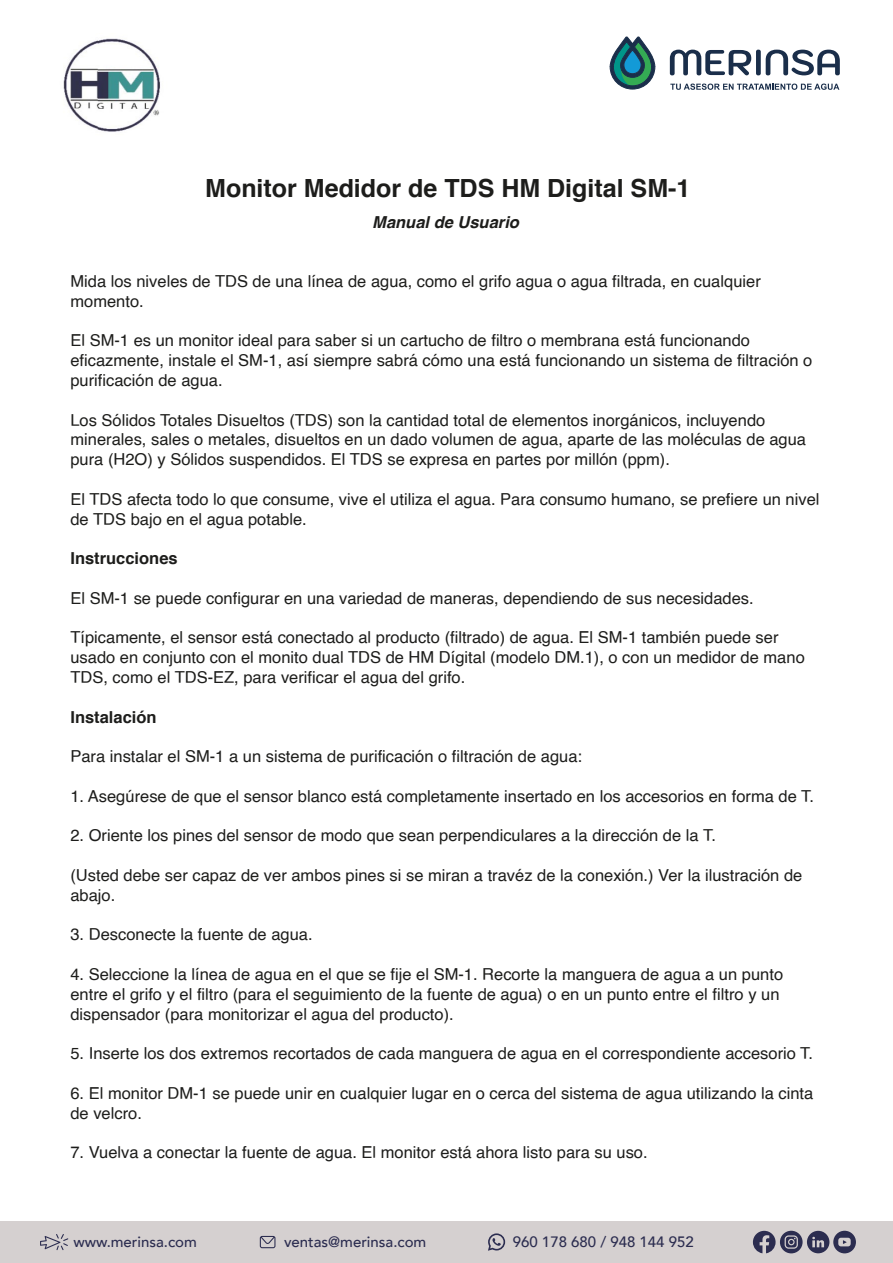
<style>
.page{position:relative;width:893px;height:1263px;background:#fff}
.page>*{position:absolute;margin:0;border:0;box-sizing:border-box;transform-origin:0 0}
.t1{font:700 25.05px "Helvetica";color:#1d1d1b}
.t2{font:16.5px/19.8px "Helvetica";color:#1d1d1b}
.t3{font:700 16.5px "Helvetica";color:#1d1d1b}
.t4{font:italic 700 16.5px "Helvetica";color:#1d1d1b}
.t5{font:500 15px "Avenir";color:#2c2d50}
</style>
<div class="page">
<svg style="left:670px;top:50px;width:170px;height:25px"></svg>
<svg style="left:670px;top:84px;width:169px;height:6px"></svg>
<svg style="left:610px;top:36px;width:45px;height:54px"></svg>
<div style="left:0;top:1221px;width:893px;height:42px;background:#d5d0d0"></div>
<svg style="left:40px;top:1234px;width:28px;height:16px"></svg>
<svg style="left:260px;top:1236px;width:15px;height:12px"></svg>
<svg style="left:488px;top:1233px;width:17px;height:18px"></svg>
<svg style="left:753px;top:1231px;width:103px;height:22px"></svg>
<img style="left:63px;top:38px;width:97px;height:94px">
<h1 class="t1" style="left:205px;top:173px;width:487px">Monitor Medidor de TDS HM Digital SM-1</h1>
<p class="t4" style="left:372px;top:209px;width:148px">Manual de Usuario</p>
<p class="t2" style="left:70px;top:272px;width:692px">Mida los niveles de TDS de una línea de agua, como el grifo agua o agua filtrada, en cualquier momento.</p>
<p class="t2" style="left:70px;top:331px;width:743px">El SM-1 es un monitor ideal para saber si un cartucho de filtro o membrana está funcionando eficazmente, instale el SM-1, así siempre sabrá cómo una está funcionando un sistema de filtración o purificación de agua.</p>
<p class="t2" style="left:70px;top:410px;width:737px">Los Sólidos Totales Disueltos (TDS) son la cantidad total de elementos inorgánicos, incluyendo minerales, sales o metales, disueltos en un dado volumen de agua, aparte de las moléculas de agua pura (H2O) y Sólidos suspendidos. El TDS se expresa en partes por millón (ppm).</p>
<p class="t2" style="left:70px;top:490px;width:751px">El TDS afecta todo lo que consume, vive el utiliza el agua. Para consumo humano, se prefiere un nivel de TDS bajo en el agua potable.</p>
<p class="t3" style="left:70px;top:548px;width:109px">Instrucciones</p>
<p class="t2" style="left:70px;top:589px;width:685px">El SM-1 se puede configurar en una variedad de maneras, dependiendo de sus necesidades.</p>
<p class="t2" style="left:70px;top:628px;width:736px">Típicamente, el sensor está conectado al producto (filtrado) de agua. El SM-1 también puede ser usado en conjunto con el monito dual TDS de HM Dígital (modelo DM.1), o con un medidor de mano<br>TDS, como el TDS-EZ, para verificar el agua del grifo.</p>
<p class="t3" style="left:70px;top:706px;width:88px">Instalación</p>
<p class="t2" style="left:70px;top:747px;width:513px">Para instalar el SM-1 a un sistema de purificación o filtración de agua:</p>
<p class="t2" style="left:70px;top:787px;width:745px">1. Asegúrese de que el sensor blanco está completamente insertado en los accesorios en forma de T.</p>
<p class="t2" style="left:70px;top:826px;width:647px">2. Oriente los pines del sensor de modo que sean perpendiculares a la dirección de la T.</p>
<p class="t2" style="left:70px;top:866px;width:733px">(Usted debe ser capaz de ver ambos pines si se miran a travéz de la conexión.) Ver la ilustración de abajo.</p>
<p class="t2" style="left:70px;top:925px;width:244px">3. Desconecte la fuente de agua.</p>
<p class="t2" style="left:70px;top:965px;width:714px">4. Seleccione la línea de agua en el que se fije el SM-1. Recorte la manguera de agua a un punto entre el grifo y el filtro (para el seguimiento de la fuente de agua) o en un punto entre el filtro y un dispensador (para monitorizar el agua del producto).</p>
<p class="t2" style="left:70px;top:1044px;width:744px">5. Inserte los dos extremos recortados de cada manguera de agua en el correspondiente accesorio T.</p>
<p class="t2" style="left:70px;top:1084px;width:744px">6. El monitor DM-1 se puede unir en cualquier lugar en o cerca del sistema de agua utilizando la cinta de velcro.</p>
<p class="t2" style="left:70px;top:1143px;width:579px">7. Vuelva a conectar la fuente de agua. El monitor está ahora listo para su uso.</p>
<p class="t5" style="left:73px;top:1228px;width:125px">www.merinsa.com</p>
<p class="t5" style="left:284px;top:1228px;width:144px">ventas@merinsa.com</p>
<p class="t5" style="left:513px;top:1228px;width:182px">960 178 680 / 948 144 952</p>
</div>
